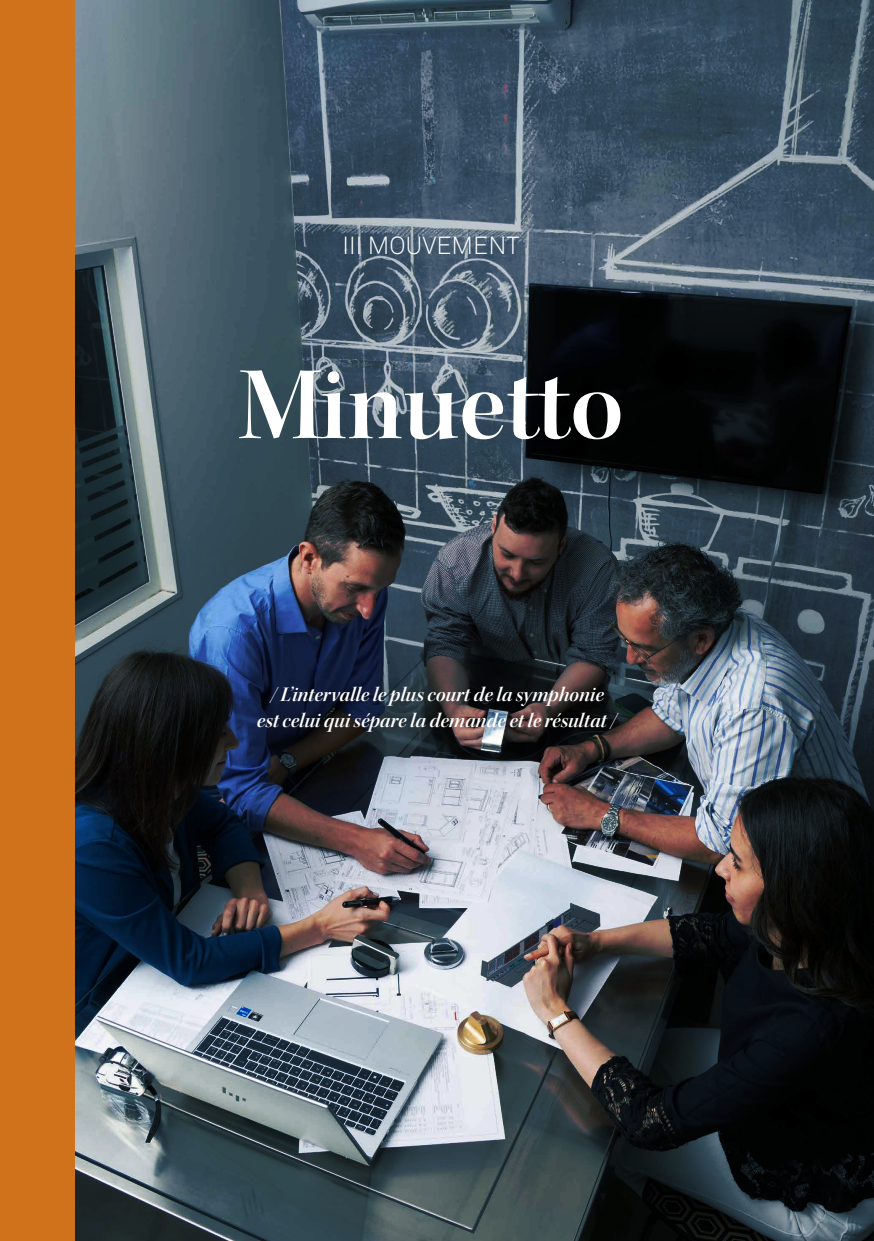
<style>
.page{position:relative;width:874px;height:1241px;background:#fff}
.page>*{position:absolute;margin:0;border:0;box-sizing:border-box;transform-origin:0 0}
.t1{font:105px "Kepler Std Semibold Disp";color:#fff}
.t2{font:24.5px "Akkurat Light Pro";color:#fff}
.t3{font:21px/26.2px "Kepler Std Semibold It Disp";color:#fff;text-align:center}
</style>
<div class="page">
<img style="left:74px;top:0;width:799px;height:1240px">
<div style="left:0;top:0;width:74px;height:1240px;background:#cf721b"></div>
<p class="t2" style="left:342px;top:231px;width:178px">III MOUVEMENT</p>
<h1 class="t1" style="left:238px;top:345px;width:386px">Minuetto</h1>
<p class="t3" style="left:257px;top:681px;width:362px">/ L’intervalle le plus court de la symphonie est celui qui sépare la demande et le résultat /</p>
</div>
